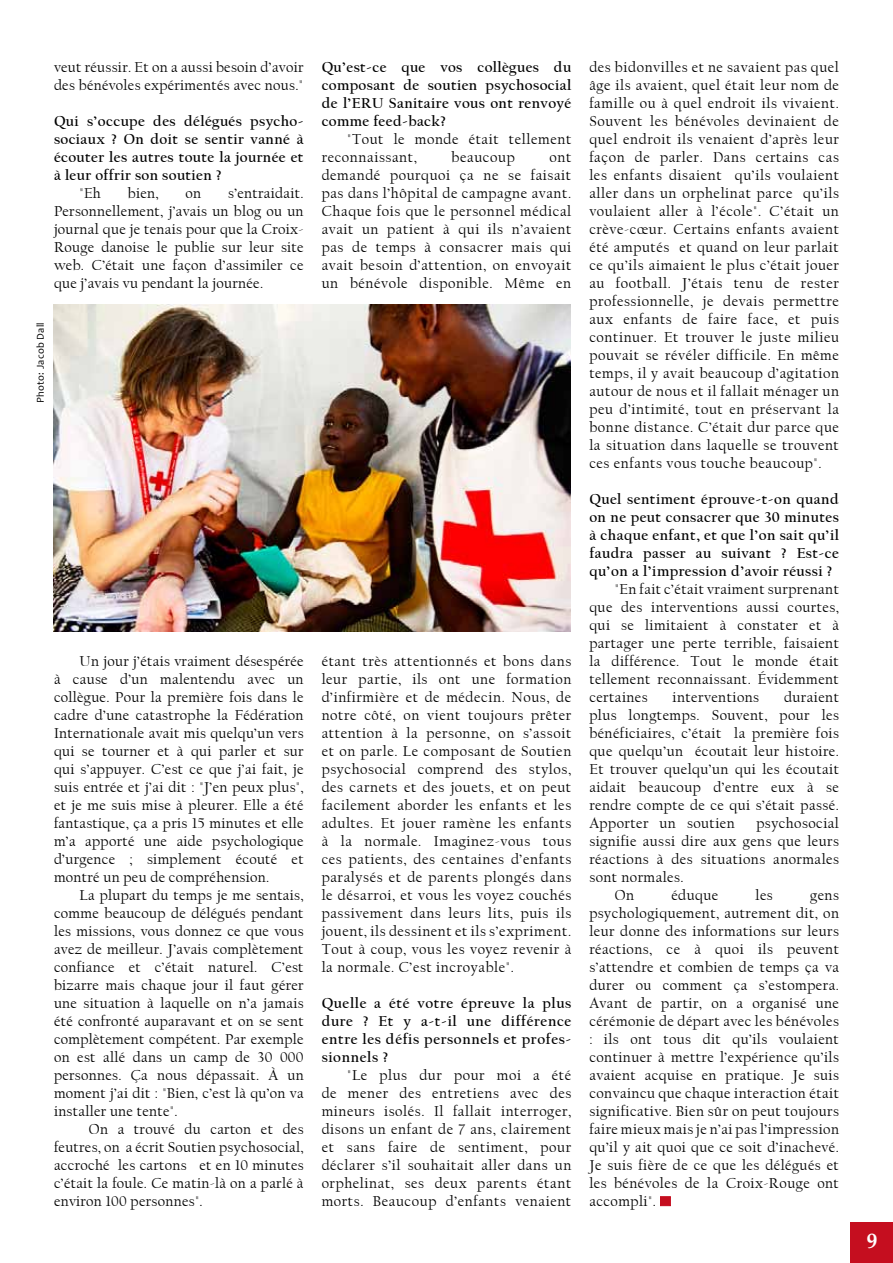
<style>
.page{position:relative;width:893px;height:1263px;background:#fff}
.page>*{position:absolute;margin:0;border:0;box-sizing:border-box;transform-origin:0 0}
.t1{font:700 21px "Book Antiqua";color:#fff}
.t2{font:15px/18px "Californian FB";letter-spacing:.03em;color:#000;text-align:justify}
.t3{font:700 15px/18px "Californian FB";letter-spacing:.025em;color:#000;text-align:justify}
.t4{font:10.5px "Candara";letter-spacing:.025em;color:#000}
</style>
<div class="page">
<div style="left:660px;top:1196px;width:11px;height:10px;background:#c50e1f;border:1px solid #c50e1f"></div>
<div style="left:851px;top:1222px;width:42px;height:41px;background:#c50e1f"></div>
<img style="left:54px;top:304px;width:517px;height:327px">
<p class="t2" style="left:54px;top:58px;width:251px">veut réussir. Et on a aussi besoin d’avoir des bénévoles expérimentés avec nous."</p>
<p class="t3" style="left:54px;top:112px;width:251px">Qui s’occupe des délégués psycho&shy;sociaux ? On doit se sentir vanné à écouter les autres toute la journée et à leur offrir son soutien ?</p>
<p class="t2" style="left:80px;top:184px;width:23px">"Eh</p>
<p class="t2" style="left:128px;top:184px;width:32px">bien,</p>
<p class="t2" style="left:186px;top:184px;width:17px">on</p>
<p class="t2" style="left:54px;top:184px;width:251px;text-indent:174px">s’entraidait.<br>Personnellement, j’avais un blog ou un journal que je tenais pour que la Croix-Rouge danoise le publie sur leur site web. C’était une façon d’assimiler ce que j’avais vu pendant la journée.</p>
<p class="t4" style="left:34px;top:403px;width:83px;rotate:-90deg">Photo: Jacob Dall</p>
<p class="t2" style="left:54px;top:652px;width:251px;text-indent:26px">Un jour j’étais vraiment désespérée à cause d’un malentendu avec un collègue. Pour la première fois dans le cadre d’une catastrophe la Fédération Internationale avait mis quelqu’un vers qui se tourner et à qui parler et sur qui s’appuyer. C’est ce que j’ai fait, je suis entrée et j’ai dit : "J’en peux plus", et je me suis mise à pleurer. Elle a été fantastique, ça a pris 15 minutes et elle m’a apporté une aide psychologique d’urgence ; simplement écouté et montré un peu de compréhension.</p>
<p class="t2" style="left:54px;top:886px;width:251px;text-indent:26px">La plupart du temps je me sentais, comme beaucoup de délégués pendant les missions, vous donnez ce que vous avez de meilleur. J’avais complètement confiance et c’était naturel. C’est bizarre mais chaque jour il faut gérer une situation à laquelle on n’a jamais été confronté auparavant et on se sent complètement compétent. Par exemple on est allé dans un camp de 30 000 personnes. Ça nous dépassait. À un moment j’ai dit : "Bien, c’est là qu’on va installer une tente".</p>
<p class="t2" style="left:54px;top:1120px;width:251px;text-indent:35px">On a trouvé du carton et des feutres, on a écrit Soutien psychosocial, accroché les cartons et en 10 minutes c’était la foule. Ce matin-là on a parlé à environ 100 personnes".</p>
<p class="t3" style="left:322px;top:58px;width:251px">Qu’est-ce que vos collègues du composant de soutien psychosocial de l’ERU Sanitaire vous ont renvoyé comme feed-back?</p>
<p class="t2" style="left:322px;top:130px;width:251px;text-indent:26px">"Tout le monde était tellement reconnaissant,</p>
<p class="t2" style="left:452px;top:148px;width:65px">beaucoup</p>
<p class="t2" style="left:322px;top:148px;width:251px;text-indent:228px">ont demandé pourquoi ça ne se faisait pas dans l’hôpital de campagne avant.<br>Chaque fois que le personnel médical avait un patient à qui ils n’avaient pas de temps à consacrer mais qui avait besoin d’attention, on envoyait un bénévole disponible. Même en</p>
<p class="t2" style="left:322px;top:652px;width:251px">étant très attentionnés et bons dans leur partie, ils ont une formation d’infirmière et de médecin. Nous, de notre côté, on vient toujours prêter attention à la personne, on s’assoit et on parle. Le composant de Soutien psychosocial comprend des stylos, des carnets et des jouets, et on peut facilement aborder les enfants et les adultes. Et jouer ramène les enfants à la normale. Imaginez-vous tous ces patients, des centaines d’enfants paralysés et de parents plongés dans le désarroi, et vous les voyez couchés passivement dans leurs lits, puis ils jouent, ils dessinent et ils s’expriment.<br>Tout à coup, vous les voyez revenir à la normale. C’est incroyable".</p>
<p class="t3" style="left:322px;top:994px;width:251px">Quelle a été votre épreuve la plus dure ? Et y a-t-il une différence entre les défis personnels et profes&shy;sionnels ?</p>
<p class="t2" style="left:322px;top:1066px;width:251px;text-indent:26px">"Le plus dur pour moi a été de mener des entretiens avec des mineurs isolés. Il fallait interroger, disons un enfant de 7 ans, clairement et sans faire de sentiment, pour déclarer s’il souhaitait aller dans un orphelinat, ses deux parents étant morts. Beaucoup d’enfants venaient</p>
<p class="t2" style="left:589px;top:58px;width:251px">des bidonvilles et ne savaient pas quel âge ils avaient, quel était leur nom de famille ou à quel endroit ils vivaient.<br>Souvent les bénévoles devinaient de quel endroit ils venaient d’après leur façon de parler. Dans certains cas les enfants disaient qu’ils voulaient aller dans un orphelinat parce qu’ils voulaient aller à l’école". C’était un crève-cœur. Certains enfants avaient été amputés et quand on leur parlait ce qu’ils aimaient le plus c’était jouer au football. J’étais tenu de rester professionnelle, je devais permettre aux enfants de faire face, et puis continuer. Et trouver le juste milieu pouvait se révéler difficile. En même temps, il y avait beaucoup d’agitation autour de nous et il fallait ménager un peu d’intimité, tout en préservant la bonne distance. C’était dur parce que la situation dans laquelle se trouvent ces enfants vous touche beaucoup".</p>
<p class="t3" style="left:589px;top:490px;width:251px">Quel sentiment éprouve-t-on quand on ne peut consacrer que 30 minutes à chaque enfant, et que l’on sait qu’il faudra passer au suivant ? Est-ce qu’on a l’impression d’avoir réussi ?</p>
<p class="t2" style="left:589px;top:580px;width:251px;text-indent:26px">"En fait c’était vraiment surprenant que des interventions aussi courtes, qui se limitaient à constater et à partager une perte terrible, faisaient la différence. Tout le monde était tellement reconnaissant. Évidemment certaines</p>
<p class="t2" style="left:589px;top:688px;width:251px;text-indent:195px">duraient plus longtemps. Souvent, pour les bénéficiaires, c’était la première fois que quelqu’un écoutait leur histoire.<br>Et trouver quelqu’un qui les écoutait aidait beaucoup d’entre eux à se rendre compte de ce qui s’était passé.<br>Apporter un soutien</p>
<p class="t2" style="left:673px;top:688px;width:88px">interventions</p>
<p class="t2" style="left:756px;top:814px;width:84px">psychosocial</p>
<p class="t2" style="left:589px;top:832px;width:251px">signifie aussi dire aux gens que leurs</p>
<p class="t2" style="left:589px;top:850px;width:251px">réactions à des situations anormales</p>
<p class="t2" style="left:589px;top:868px;width:96px">sont normales.</p>
<p class="t2" style="left:615px;top:886px;width:21px">On</p>
<p class="t2" style="left:671px;top:886px;width:48px">éduque</p>
<p class="t2" style="left:755px;top:886px;width:19px">les</p>
<p class="t2" style="left:589px;top:886px;width:251px;text-indent:221px">gens psychologiquement, autrement dit, on leur donne des informations sur leurs réactions, ce à quoi ils peuvent s’attendre et combien de temps ça va durer ou comment ça s’estompera.<br>Avant de partir, on a organisé une cérémonie de départ avec les bénévoles : ils ont tous dit qu’ils voulaient continuer à mettre l’expérience qu’ils avaient acquise en pratique. Je suis convaincu que chaque interaction était significative. Bien sûr on peut toujours faire mieux mais je n’ai pas l’impression qu’il y ait quoi que ce soit d’inachevé.<br>Je suis fière de ce que les délégués et les bénévoles de la Croix-Rouge ont accompli".</p>
<h1 class="t1" style="left:867px;top:1226px;width:12px">9</h1>
</div>
